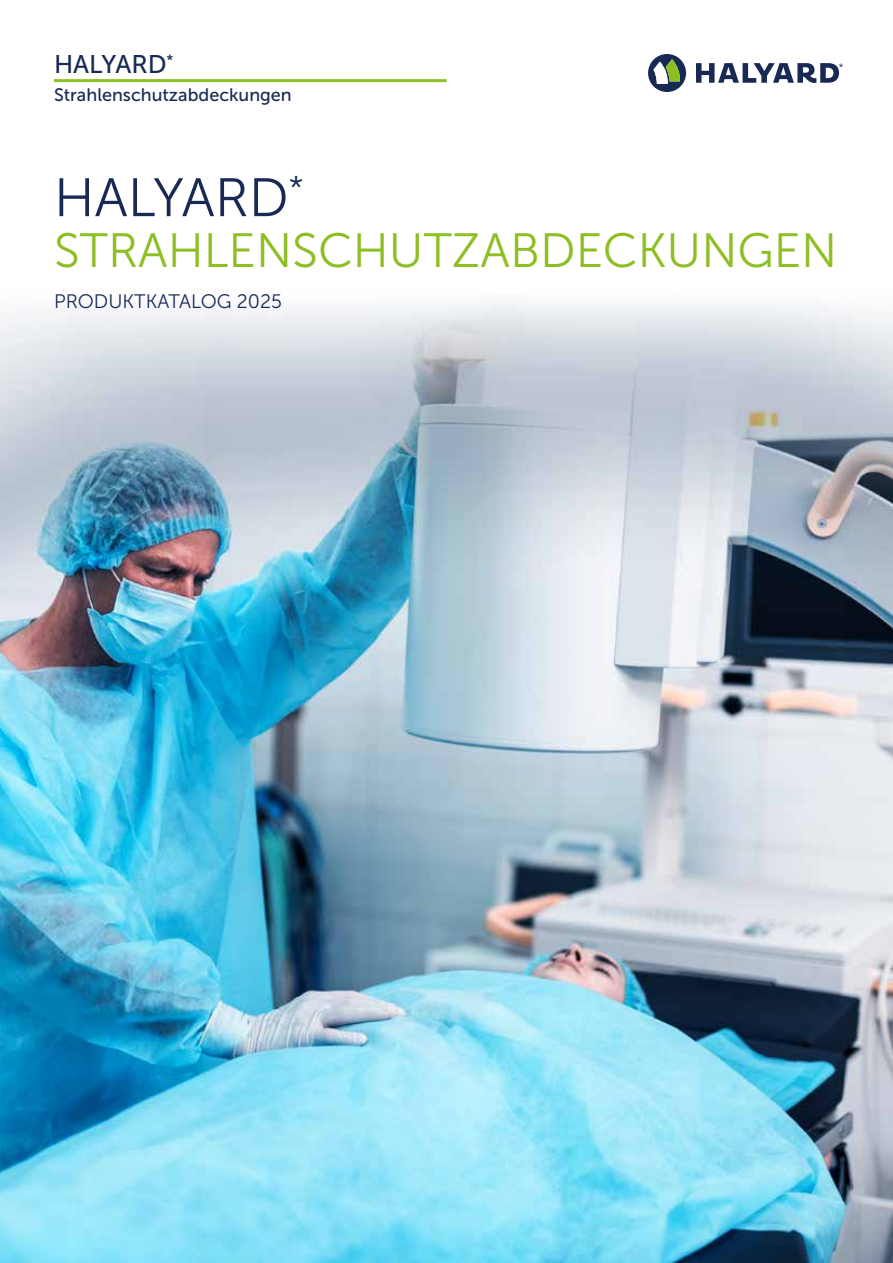
<style>
.page{position:relative;width:893px;height:1263px;background:#fff}
.page>*{position:absolute;margin:0;border:0;box-sizing:border-box;transform-origin:0 0}
.t1{font:54px "Museo Sans 300";color:#182a54}
.t2{font:48px "Museo Sans 300";color:#8dbe22}
.t3{font:25.5px "Museo Sans 500";color:#182a54}
.t4{font:19.5px "Museo Sans 300";color:#182a54}
.t5{font:18px "Museo Sans 500";color:#182a54}
</style>
<div class="page">
<img style="left:0;top:302px;width:893px;height:961px">
<svg style="left:648px;top:54px;width:38px;height:38px"></svg>
<svg style="left:696px;top:63px;width:147px;height:20px"></svg>
<hr style="left:54px;top:79px;width:392px;height:3px;background:#8dbe22">
<p class="t3" style="left:54px;top:50px;width:121px">HALYARD<sup>*</sup></p>
<p class="t5" style="left:54px;top:85px;width:239px">Strahlenschutzabdeckungen</p>
<p class="t1" style="left:54px;top:168px;width:251px">HALYARD<sup>*</sup></p>
<p class="t2" style="left:54px;top:225px;width:785px">STRAHLENSCHUTZABDECKUNGEN</p>
<p class="t4" style="left:54px;top:291px;width:229px">PRODUKTKATALOG 2025</p>
</div>
